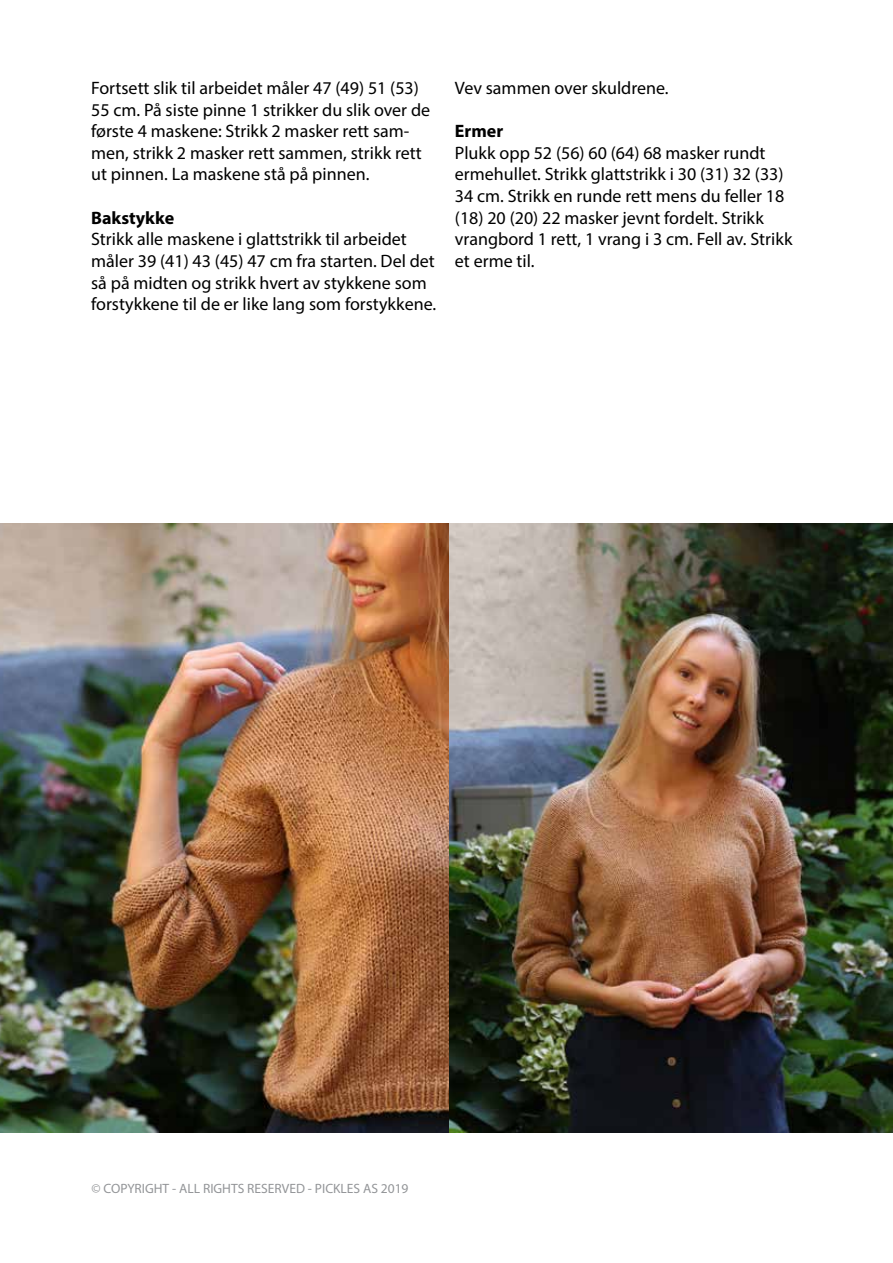
<style>
.page{position:relative;width:893px;height:1263px;background:#fff}
.page>*{position:absolute;margin:0;border:0;box-sizing:border-box;transform-origin:0 0}
.t1{font:18px/21.6px "Myriad Pro";color:#000}
.t2{font:700 18px "Myriad Pro";color:#000}
.t3{font:13.5px "Myriad Pro";color:#939598}
</style>
<div class="page">
<img style="left:0;top:523px;width:449px;height:610px">
<img style="left:449px;top:523px;width:444px;height:610px">
<p class="t1" style="left:91px;top:77px;width:340px">Fortsett slik til arbeidet måler 47 (49) 51 (53)<br>55 cm. På siste pinne 1 strikker du slik over de første 4 maskene: Strikk 2 masker rett sam&shy;men, strikk 2 masker rett sammen, strikk rett ut pinnen. La maskene stå på pinnen.</p>
<p class="t2" style="left:91px;top:206px;width:85px">Bakstykke</p>
<p class="t1" style="left:91px;top:228px;width:347px">Strikk alle maskene i glattstrikk til arbeidet måler 39 (41) 43 (45) 47 cm fra starten. Del det så på midten og strikk hvert av stykkene som forstykkene til de er like lang som forstykkene.</p>
<p class="t1" style="left:455px;top:77px;width:215px">Vev sammen over skuldrene.</p>
<p class="t2" style="left:455px;top:119px;width:50px">Ermer</p>
<p class="t1" style="left:455px;top:142px;width:339px">Plukk opp 52 (56) 60 (64) 68 masker rundt ermehullet. Strikk glattstrikk i 30 (31) 32 (33)<br>34 cm. Strikk en runde rett mens du feller 18 (18) 20 (20) 22 masker jevnt fordelt. Strikk vrangbord 1 rett, 1 vrang i 3 cm. Fell av. Strikk et erme til.</p>
<p class="t3" style="left:92px;top:1180px;width:319px">© COPYRIGHT - ALL RIGHTS RESERVED - PICKLES AS 2019</p>
</div>
